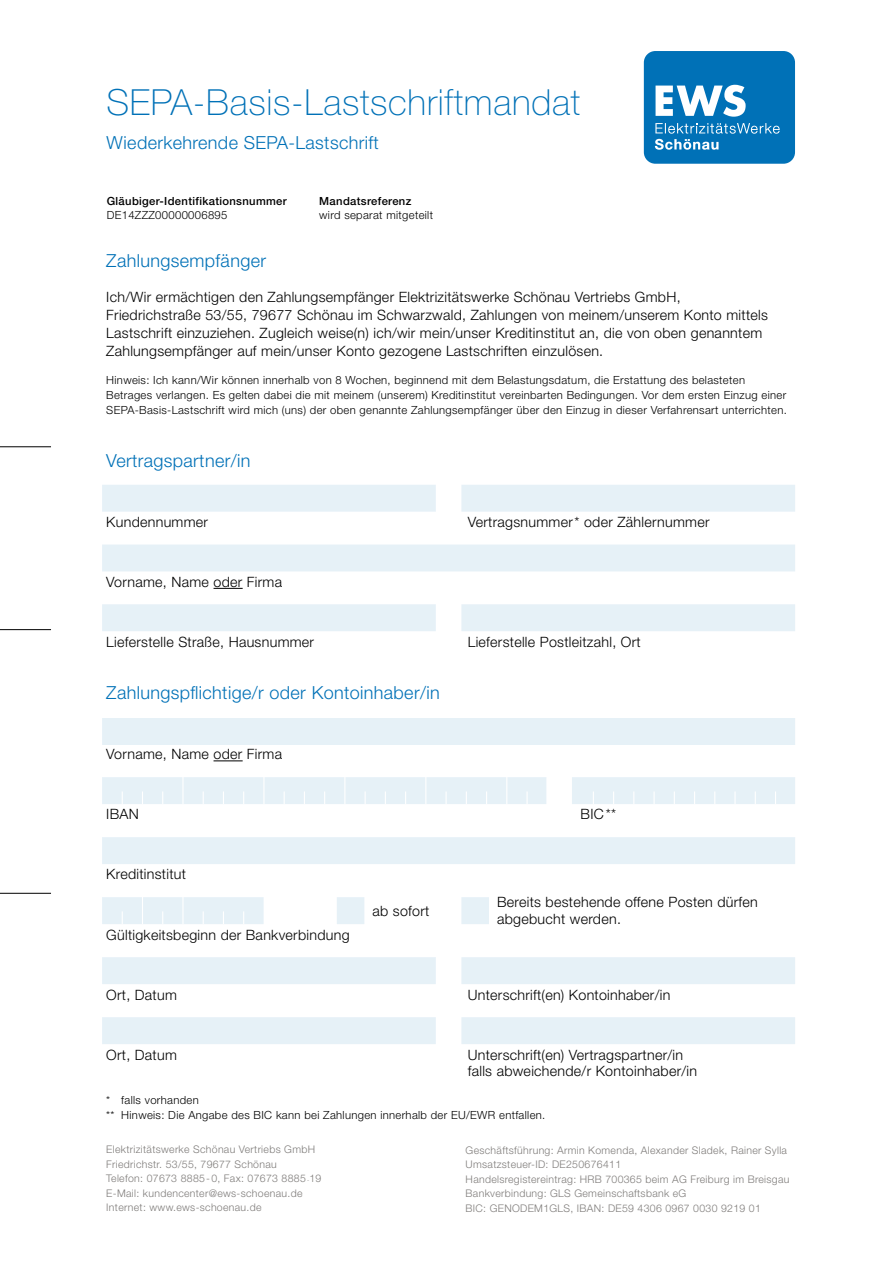
<style>
.page{position:relative;width:893px;height:1263px;background:#fff}
.page>*{position:absolute;margin:0;border:0;box-sizing:border-box;transform-origin:0 0}
.t1{font:100 36px "Helvetica Neue LT Std";letter-spacing:.02em;color:#0071b7}
.t2{font:300 18px "Helvetica Neue LT Std";letter-spacing:.02em;color:#0071b7}
.t3{font:300 14.25px/18px "Helvetica Neue LT Std";letter-spacing:.02em;color:#000}
.t4{font:300 11.25px/15px "Helvetica Neue LT Std";letter-spacing:.03em;color:#000}
.t5{font:500 11.25px "Helvetica Neue LT Std";letter-spacing:.03em;color:#000}
.t6{font:300 10.5px/14.5px "Helvetica Neue LT Std";letter-spacing:.03em;color:#7f7c7a}
.s1{font-size:6px}
</style>
<div class="page">
<hr style="left:0;top:629px;width:51px;height:1px;background:#000">
<hr style="left:0;top:446px;width:51px;height:1px;background:#000">
<hr style="left:0;top:893px;width:51px;height:1px;background:#000">
<svg style="left:644px;top:51px;width:151px;height:113px;background:#2585c1"></svg>
<div style="left:102px;top:485px;width:334px;height:27px;background:#e6f1f7"></div>
<div style="left:461px;top:485px;width:334px;height:27px;background:#e6f1f7"></div>
<div style="left:102px;top:544px;width:693px;height:27px;background:#e6f1f7"></div>
<div style="left:102px;top:837px;width:693px;height:27px;background:#e6f1f7"></div>
<div style="left:102px;top:718px;width:693px;height:27px;background:#e6f1f7"></div>
<div style="left:102px;top:604px;width:334px;height:27px;background:#e6f1f7"></div>
<div style="left:102px;top:897px;width:162px;height:27px;background:#e6f1f7"></div>
<div style="left:461px;top:897px;width:28px;height:27px;background:#e6f1f7"></div>
<div style="left:337px;top:897px;width:27px;height:27px;background:#e6f1f7"></div>
<div style="left:102px;top:957px;width:334px;height:27px;background:#e6f1f7"></div>
<div style="left:102px;top:1017px;width:334px;height:27px;background:#e6f1f7"></div>
<div style="left:461px;top:604px;width:334px;height:27px;background:#e6f1f7"></div>
<div style="left:461px;top:957px;width:334px;height:27px;background:#e6f1f7"></div>
<div style="left:461px;top:1017px;width:334px;height:27px;background:#e6f1f7"></div>
<div style="left:102px;top:777px;width:444px;height:27px;background:#e6f1f7"></div>
<div style="left:572px;top:777px;width:223px;height:27px;background:#e6f1f7"></div>
<svg style="left:214px;top:588px;width:29px;height:1px"></svg>
<svg style="left:214px;top:760px;width:29px;height:1px"></svg>
<svg style="left:122px;top:911px;width:1px;height:13px"></svg>
<svg style="left:142px;top:897px;width:1px;height:27px"></svg>
<svg style="left:162px;top:911px;width:1px;height:13px"></svg>
<hr style="left:182px;top:896px;width:2px;height:28px;background:#fff">
<svg style="left:203px;top:911px;width:1px;height:13px"></svg>
<svg style="left:223px;top:911px;width:1px;height:13px"></svg>
<svg style="left:243px;top:911px;width:1px;height:13px"></svg>
<svg style="left:122px;top:792px;width:1px;height:12px"></svg>
<svg style="left:142px;top:791px;width:1px;height:13px"></svg>
<svg style="left:162px;top:792px;width:1px;height:12px"></svg>
<hr style="left:182px;top:776px;width:2px;height:28px;background:#fff">
<svg style="left:203px;top:792px;width:1px;height:12px"></svg>
<svg style="left:223px;top:791px;width:1px;height:13px"></svg>
<svg style="left:243px;top:791px;width:1px;height:13px"></svg>
<svg style="left:263px;top:777px;width:1px;height:27px"></svg>
<svg style="left:284px;top:792px;width:1px;height:12px"></svg>
<svg style="left:304px;top:791px;width:1px;height:13px"></svg>
<svg style="left:324px;top:791px;width:1px;height:13px"></svg>
<svg style="left:344px;top:777px;width:1px;height:27px"></svg>
<svg style="left:365px;top:792px;width:1px;height:12px"></svg>
<svg style="left:385px;top:791px;width:1px;height:13px"></svg>
<svg style="left:405px;top:791px;width:1px;height:13px"></svg>
<svg style="left:425px;top:777px;width:1px;height:27px"></svg>
<svg style="left:446px;top:792px;width:1px;height:12px"></svg>
<svg style="left:466px;top:791px;width:1px;height:13px"></svg>
<svg style="left:486px;top:791px;width:1px;height:13px"></svg>
<svg style="left:506px;top:777px;width:1px;height:27px"></svg>
<svg style="left:526px;top:792px;width:2px;height:12px"></svg>
<svg style="left:593px;top:791px;width:1px;height:13px"></svg>
<svg style="left:613px;top:791px;width:1px;height:13px"></svg>
<svg style="left:633px;top:792px;width:1px;height:12px"></svg>
<svg style="left:653px;top:792px;width:2px;height:12px"></svg>
<svg style="left:674px;top:791px;width:1px;height:13px"></svg>
<svg style="left:694px;top:791px;width:1px;height:13px"></svg>
<svg style="left:714px;top:792px;width:1px;height:12px"></svg>
<svg style="left:734px;top:792px;width:2px;height:12px"></svg>
<svg style="left:755px;top:791px;width:1px;height:13px"></svg>
<svg style="left:775px;top:791px;width:1px;height:13px"></svg>
<h1 class="t1" style="left:107px;top:81px;width:475px">SEPA-Basis-Lastschriftmandat</h1>
<p class="t2" style="left:107px;top:131px;width:274px">Wiederkehrende SEPA-Lastschrift</p>
<p class="t5" style="left:107px;top:194px;width:182px">Gläubiger-Identifikationsnummer</p>
<p class="t4" style="left:107px;top:208px;width:122px">DE14ZZZ00000006895</p>
<p class="t5" style="left:319px;top:194px;width:94px">Mandatsreferenz</p>
<p class="t4" style="left:319px;top:208px;width:115px">wird separat mitgeteilt</p>
<p class="t2" style="left:106px;top:250px;width:161px">Zahlungsempfänger</p>
<p class="t3" style="left:106px;top:288px;width:663px">Ich/Wir ermächtigen den Zahlungsempfänger Elektrizitätswerke Schönau Vertriebs GmbH, Friedrichstraße 53/55, 79677 Schönau im Schwarzwald, Zahlungen von meinem/unserem Konto mittels Lastschrift einzuziehen. Zugleich weise(n) ich/wir mein/unser Kreditinstitut an, die von oben genanntem Zahlungsempfänger auf mein/unser Konto gezogene Lastschriften einzulösen.</p>
<p class="t4" style="left:106px;top:372px;width:682px">Hinweis: Ich kann/Wir können innerhalb von 8 Wochen, beginnend mit dem Belastungsdatum, die Erstattung des belasteten<br>Betrages verlangen. Es gelten dabei die mit meinem (unserem) Kreditinstitut vereinbarten Bedingungen. Vor dem ersten Einzug einer<br>SEPA-Basis-Lastschrift wird mich (uns) der oben genannte Zahlungsempfänger über den Einzug in dieser Verfahrensart unterrichten.</p>
<p class="t2" style="left:106px;top:449px;width:146px">Vertragspartner/in</p>
<p class="t3" style="left:106px;top:512px;width:103px">Kundennummer</p>
<p class="t3" style="left:468px;top:512px;width:243px">Vertragsnummer* oder Zählernummer</p>
<p class="t3" style="left:106px;top:573px;width:177px">Vorname, Name oder Firma</p>
<p class="t3" style="left:106px;top:633px;width:209px">Lieferstelle Straße, Hausnummer</p>
<p class="t3" style="left:468px;top:633px;width:174px">Lieferstelle Postleitzahl, Ort</p>
<p class="t2" style="left:106px;top:682px;width:335px">Zahlungspflichtige/r oder Kontoinhaber/in</p>
<p class="t3" style="left:106px;top:745px;width:177px">Vorname, Name oder Firma</p>
<p class="t3" style="left:106px;top:805px;width:34px">IBAN</p>
<p class="t3" style="left:581px;top:805px;width:37px">BIC**</p>
<p class="t3" style="left:106px;top:865px;width:81px">Kreditinstitut</p>
<p class="t3" style="left:106px;top:925px;width:245px">Gültigkeitsbeginn der Bankverbindung</p>
<p class="t3" style="left:372px;top:902px;width:58px">ab sofort</p>
<p class="t3" style="left:497px;top:893px;width:262px;line-height:16.8px">Bereits bestehende offene Posten dürfen abgebucht werden.</p>
<p class="t3" style="left:106px;top:985px;width:72px">Ort, Datum</p>
<p class="t3" style="left:468px;top:985px;width:204px">Unterschrift(en) Kontoinhaber/in</p>
<p class="t3" style="left:106px;top:1045px;width:72px">Ort, Datum</p>
<p class="t3" style="left:468px;top:1046px;width:231px;line-height:16.8px">Unterschrift(en) Vertragspartner/in falls abweichende/r Kontoinhaber/in</p>
<p class="t4" style="left:106px;top:1092px;width:440px">* falls vorhanden<br>** Hinweis: Die Angabe des BIC kann bei Zahlungen innerhalb der EU/EWR entfallen.</p>
<p class="t6" style="left:106px;top:1142px;width:217px">Elektrizitätswerke Schönau Vertriebs GmbH Friedrichstr. 53/55, 79677 Schönau<br>Telefon: 07673 8885-0, Fax: 07673 8885 <span class="s1">-</span>19<br>E-Mail: kundencenter@ews-schoenau.de Internet: www.ews-schoenau.de</p>
<p class="t6" style="left:466px;top:1142px;width:325px">Geschäftsführung: Armin Komenda, Alexander Sladek, Rainer Sylla Umsatzsteuer-ID: DE250676411<br>Handelsregistereintrag: HRB 700365 beim AG Freiburg im Breisgau Bankverbindung: GLS Gemeinschaftsbank eG<br>BIC: GENODEM1GLS, IBAN: DE59 4306 0967 0030 9219 01</p>
</div>
